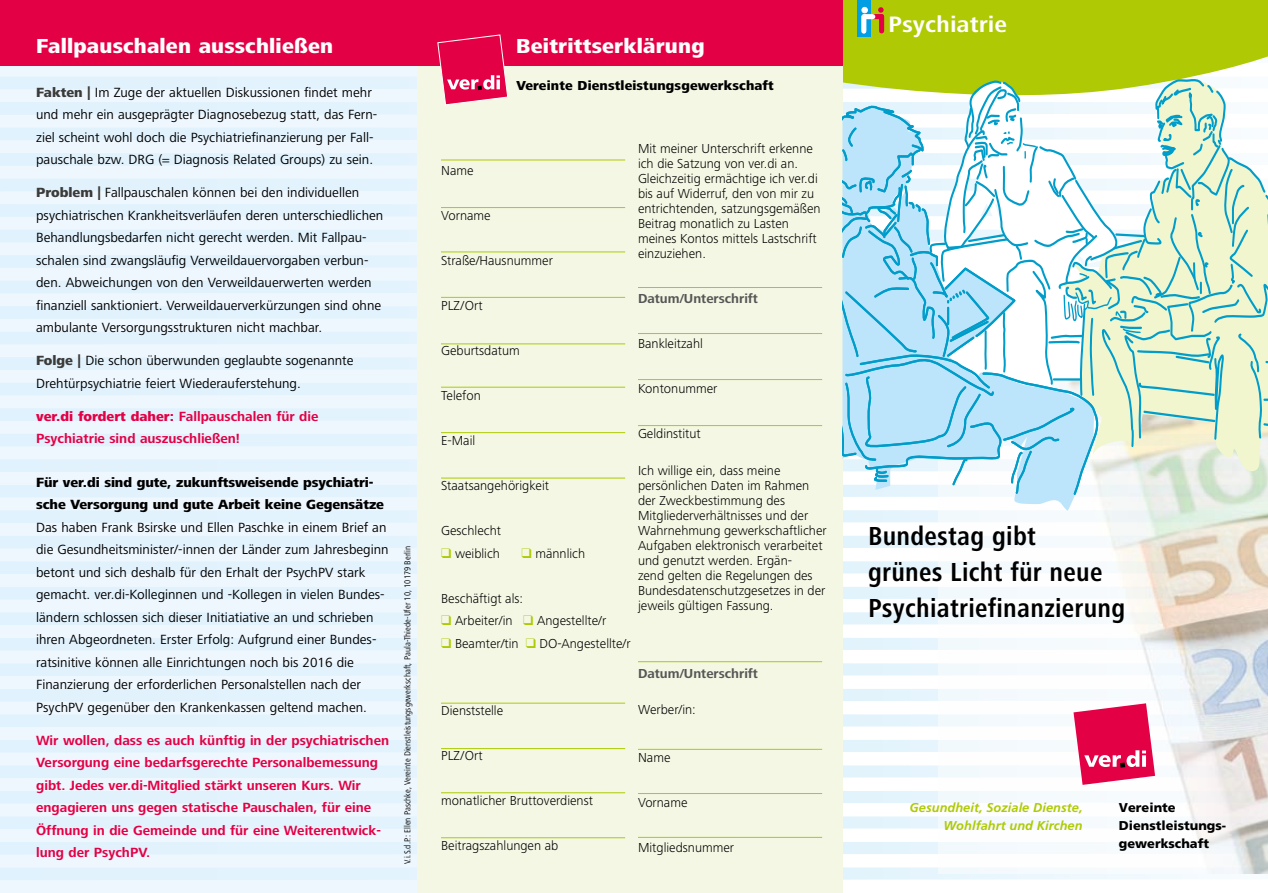
<style>
.page{position:relative;width:1268px;height:893px;background:#fff}
.page>*{position:absolute;margin:0;border:0;box-sizing:border-box;transform-origin:0 0}
.t1{font:700 condensed 27px/36px "Frutiger Next LT";letter-spacing:.01em;color:#000}
.t2{font:700 condensed 23.1px "Frutiger Next LT";color:#fff;scale:1.19 1}
.t3{font:800 21px "Frutiger Next LT";letter-spacing:.01em;color:#fff}
.t4{font:13.8px/22.5px "Frutiger Next LT";color:#000}
.t5{font:700 13.8px/22.5px "Frutiger Next LT";color:#e40045}
.t6{font:800 13.8px/22.5px "Frutiger Next LT";letter-spacing:-.005em;color:#000}
.t7{font:300 13.5px/15px "Frutiger Next LT";color:#000}
.t8{font:700 13.5px "Frutiger Next LT";color:#565656}
.t9{font:800 13.5px "Frutiger Next LT";letter-spacing:.01em;color:#000}
.t10{font:italic 700 12.75px/18.1px "Frutiger";letter-spacing:.005em;color:#afca05;text-align:right}
.t11{font:900 12.75px/18.1px "Frutiger";color:#000}
.t12{font:condensed 9px "Frutiger Next LT";color:#000}
.s1{font-weight:800;color:#3b3b3a}
.s2{font-weight:800}
.s3{color:#afca05}
</style>
<div class="page">
<svg style="left:842px;top:513px;width:95px;height:10px"></svg>
<svg style="left:842px;top:536px;width:95px;height:13px"></svg>
<svg style="left:842px;top:561px;width:95px;height:13px"></svg>
<svg style="left:842px;top:587px;width:95px;height:13px"></svg>
<svg style="left:842px;top:612px;width:95px;height:13px"></svg>
<svg style="left:842px;top:638px;width:95px;height:13px"></svg>
<svg style="left:842px;top:663px;width:95px;height:13px"></svg>
<svg style="left:842px;top:791px;width:95px;height:13px"></svg>
<svg style="left:842px;top:816px;width:95px;height:13px"></svg>
<svg style="left:842px;top:842px;width:95px;height:13px"></svg>
<svg style="left:842px;top:867px;width:425px;height:13px"></svg>
<img style="left:937px;top:497px;width:330px;height:376px">
<div style="left:0;top:0;width:425px;height:893px;background:#eaf6fe"></div>
<div style="left:842px;top:13px;width:425px;height:13px;background:#afca05"></div>
<svg style="left:842px;top:689px;width:425px;height:96px"></svg>
<svg style="left:857px;top:13px;width:13px;height:13px"></svg>
<div style="left:861px;top:17px;width:5px;height:14px;background:#fff"></div>
<svg style="left:872px;top:14px;width:9px;height:5px"></svg>
<div style="left:842px;top:0;width:425px;height:13px;background:#afca05"></div>
<div style="left:878px;top:17px;width:6px;height:14px;background:#e40045"></div>
<div style="left:864px;top:14px;width:8px;height:5px;background:#fff"></div>
<div style="left:417px;top:66px;width:425px;height:827px;background:#f4f7e3"></div>
<div style="left:0;top:0;width:842px;height:66px;background:#e40045"></div>
<svg style="left:842px;top:497px;width:252px;height:16px"></svg>
<hr style="left:638px;top:661px;width:184px;height:1px;background:#afca05">
<hr style="left:638px;top:749px;width:184px;height:1px;background:#afca05">
<hr style="left:638px;top:793px;width:184px;height:1px;background:#afca05">
<hr style="left:638px;top:837px;width:184px;height:1px;background:#afca05">
<hr style="left:441px;top:703px;width:184px;height:1px;background:#afca05">
<hr style="left:441px;top:748px;width:184px;height:1px;background:#afca05">
<hr style="left:441px;top:792px;width:184px;height:1px;background:#afca05">
<hr style="left:441px;top:837px;width:184px;height:1px;background:#afca05">
<svg style="left:437px;top:26px;width:830px;height:471px"></svg>
<h3 class="t3" style="left:36px;top:34px;width:298px">Fallpauschalen ausschließen</h3>
<p class="t4" style="left:36px;top:81px;width:342px"><span class="s1">Fakten |</span> Im Zuge der aktuellen Diskussionen findet mehr und mehr ein ausgeprägter Diagnosebezug statt, das Fern&shy;ziel scheint wohl doch die Psychiatriefinanzierung per Fall&shy;pauschale bzw. DRG (= Diagnosis Related Groups) zu sein.</p>
<p class="t4" style="left:36px;top:181px;width:348px"><span class="s1">Problem |</span> Fallpauschalen können bei den individuellen psychiatrischen Krankheitsverläufen deren unterschiedlichen Behandlungsbedarfen nicht gerecht werden. Mit Fallpau&shy;schalen sind zwangsläufig Verweildauervorgaben verbun&shy;den. Abweichungen von den Verweildauerwerten werden finanziell sanktioniert. Verweildauerverkürzungen sind ohne ambulante Versorgungsstrukturen nicht machbar.</p>
<p class="t4" style="left:36px;top:349px;width:319px"><span class="s1">Folge |</span> Die schon überwunden geglaubte sogenannte<br>Drehtürpsychiatrie feiert Wiederauferstehung.</p>
<p class="t5" style="left:36px;top:405px;width:284px"><span class="s2">ver.di fordert daher:</span> Fallpauschalen für die<br>Psychiatrie sind auszuschließen!</p>
<p class="t6" style="left:36px;top:471px;width:349px">Für ver.di sind gute, zukunftsweisende psychiatri&shy;sche Versorgung und gute Arbeit keine Gegensätze</p>
<p class="t4" style="left:36px;top:516px;width:354px">Das haben Frank Bsirske und Ellen Paschke in einem Brief an die Gesundheitsminister/-innen der Länder zum Jahresbeginn betont und sich deshalb für den Erhalt der PsychPV stark gemacht. ver.di-Kolleginnen und -Kollegen in vielen Bundes&shy;ländern schlossen sich dieser Initiatiative an und schrieben ihren Abgeordneten. Erster Erfolg: Aufgrund einer Bundes&shy;ratsinitive können alle Einrichtungen noch bis 2016 die Finanzierung der erforderlichen Personalstellen nach der PsychPV gegenüber den Krankenkassen geltend machen.</p>
<p class="t5" style="left:36px;top:729px;width:354px">Wir wollen, dass es auch künftig in der psychiatrischen Versorgung eine bedarfsgerechte Personalbemessung gibt. Jedes ver.di-Mitglied stärkt unseren Kurs. Wir engagieren uns gegen statische Pauschalen, für eine Öffnung in die Gemeinde und für eine Weiterentwick&shy;lung der PsychPV.</p>
<p class="t12" style="left:402px;top:864px;width:320px;rotate:-90deg">V.i.S.d.P.: Ellen Paschke, Vereinte Dienstleistungsgewerkschaft, Paula-Thiede-Ufer 10, 10179 Berlin</p>
<h3 class="t3" style="left:516px;top:34px;width:190px">Beitrittserklärung</h3>
<p class="t9" style="left:516px;top:78px;width:259px">Vereinte Dienstleistungsgewerkschaft</p>
<p class="t7" style="left:638px;top:141px;width:184px">Mit meiner Unterschrift erkenne ich die Satzung von ver.di an.<br>Gleichzeitig ermächtige ich ver.di bis auf Widerruf, den von mir zu entrichtenden, satzungsgemäßen<br>Beitrag monatlich zu Lasten meines Kontos mittels Lastschrift einzuziehen.</p>
<p class="t8" style="left:638px;top:291px;width:121px">Datum/Unterschrift</p>
<p class="t7" style="left:638px;top:336px;width:66px">Bankleitzahl</p>
<p class="t7" style="left:638px;top:381px;width:81px">Kontonummer</p>
<p class="t7" style="left:638px;top:426px;width:64px">Geldinstitut</p>
<p class="t7" style="left:638px;top:463px;width:190px">Ich willige ein, dass meine persönlichen Daten im Rahmen der Zweckbestimmung des<br>Mitgliederverhältnisses und der<br>Wahrnehmung gewerkschaftlicher<br>Aufgaben elektronisch verarbeitet und genutzt werden. Ergän-<br>zend gelten die Regelungen des<br>Bundesdatenschutzgesetzes in der jeweils gültigen Fassung.</p>
<p class="t7" style="left:441px;top:163px;width:34px">Name</p>
<p class="t7" style="left:441px;top:208px;width:51px">Vorname</p>
<p class="t7" style="left:441px;top:253px;width:113px">Straße/Hausnummer</p>
<p class="t7" style="left:441px;top:298px;width:43px">PLZ/Ort</p>
<p class="t7" style="left:441px;top:343px;width:80px">Geburtsdatum</p>
<p class="t7" style="left:441px;top:388px;width:41px">Telefon</p>
<p class="t7" style="left:441px;top:433px;width:36px">E-Mail</p>
<p class="t7" style="left:441px;top:478px;width:109px">Staatsangehörigkeit</p>
<p class="t7" style="left:441px;top:523px;width:61px">Geschlecht</p>
<p class="t7" style="left:441px;top:546px;width:60px"><span class="s3">❑</span> weiblich</p>
<p class="t7" style="left:521px;top:546px;width:65px"><span class="s3">❑</span> männlich</p>
<p class="t7" style="left:441px;top:591px;width:83px">Beschäftigt als:</p>
<p class="t7" style="left:441px;top:613px;width:166px"><span class="s3">❑</span> Arbeiter/in <span class="s3">❑</span> Angestellte/r</p>
<p class="t7" style="left:441px;top:636px;width:191px"><span class="s3">❑</span> Beamter/tin <span class="s3">❑</span> DO-Angestellte/r</p>
<p class="t7" style="left:441px;top:703px;width:63px">Dienststelle</p>
<p class="t7" style="left:441px;top:748px;width:43px">PLZ/Ort</p>
<p class="t7" style="left:441px;top:793px;width:153px">monatlicher Bruttoverdienst</p>
<p class="t7" style="left:441px;top:838px;width:119px">Beitragszahlungen ab</p>
<p class="t8" style="left:638px;top:666px;width:121px">Datum/Unterschrift</p>
<p class="t7" style="left:638px;top:702px;width:59px">Werber/in:</p>
<p class="t7" style="left:638px;top:750px;width:34px">Name</p>
<p class="t7" style="left:638px;top:795px;width:51px">Vorname</p>
<p class="t7" style="left:638px;top:840px;width:98px">Mitgliedsnummer</p>
<h2 class="t2" style="left:887px;top:11px;width:102px">Psychiatrie</h2>
<h1 class="t1" style="left:867px;top:518px;width:259px">Bundestag gibt<br>grünes Licht für neue<br>Psychiatriefinanzierung</h1>
<p class="t10" style="left:909px;top:798px;width:174px">Gesundheit, Soziale Dienste,<br>Wohlfahrt und Kirchen</p>
<p class="t11" style="left:1118px;top:798px;width:109px">Vereinte<br>Dienstleistungs&shy;gewerkschaft</p>
</div>
